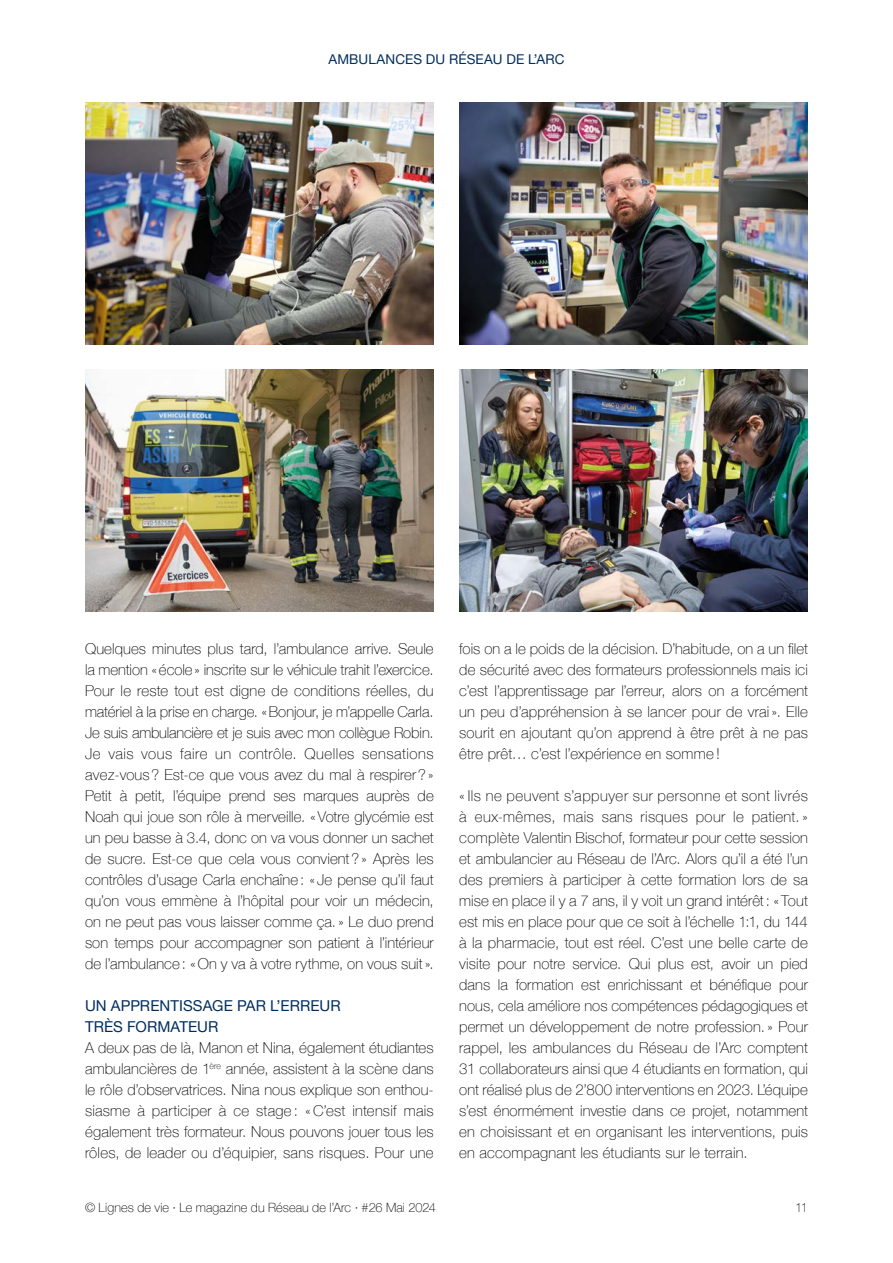
<style>
.page{position:relative;width:893px;height:1263px;background:#fff}
.page>*{position:absolute;margin:0;border:0;box-sizing:border-box;transform-origin:0 0}
.t1{font:100 15px/21px "Helvetica Neue";letter-spacing:.015em;color:#000;text-align:justify}
.t2{font:15px/21px "Helvetica Neue";letter-spacing:.005em;color:#002d5e}
.t3{font:13.5px "Helvetica Neue";letter-spacing:.01em;color:#002d5e}
.t4{font:100 12.75px "Helvetica Neue";letter-spacing:.005em;color:#000}
</style>
<div class="page">
<img style="left:85px;top:102px;width:349px;height:242px">
<img style="left:459px;top:102px;width:349px;height:242px">
<img style="left:85px;top:370px;width:349px;height:242px">
<img style="left:459px;top:370px;width:349px;height:242px">
<p class="t3" style="left:328px;top:49px;width:238px">AMBULANCES DU RÉSEAU DE L’ARC</p>
<p class="t1" style="left:85px;top:637px;width:350px">Quelques minutes plus tard, l’ambulance arrive. Seule la mention «école» inscrite sur le véhicule trahit l’exercice.<br>Pour le reste tout est digne de conditions réelles, du matériel à la prise en charge. «Bonjour, je m’appelle Carla.<br>Je suis ambulancière et je suis avec mon collègue Robin.<br>Je vais vous faire un contrôle. Quelles sensations avez-vous? Est-ce que vous avez du mal à respirer?» Petit à petit, l’équipe prend ses marques auprès de Noah qui joue son rôle à merveille. «Votre glycémie est un peu basse à 3.4, donc on va vous donner un sachet de sucre. Est-ce que cela vous convient?» Après les contrôles d’usage Carla enchaîne: « Je pense qu’il faut qu’on vous emmène à l’hôpital pour voir un médecin, on ne peut pas vous laisser comme ça.» Le duo prend son temps pour accompagner son patient à l’intérieur de l’ambulance: «On y va à votre rythme, on vous suit».</p>
<p class="t2" style="left:85px;top:996px;width:257px">UN APPRENTISSAGE PAR L’ERREUR<br>TRÈS FORMATEUR</p>
<p class="t1" style="left:85px;top:1036px;width:350px">A deux pas de là, Manon et Nina, également étudiantes ambulancières de 1<sup>ère</sup> année, assistent à la scène dans le rôle d’observatrices. Nina nous explique son enthou&shy;siasme à participer à ce stage : « C’est intensif mais également très formateur. Nous pouvons jouer tous les rôles, de leader ou d’équipier, sans risques. Pour une</p>
<p class="t1" style="left:459px;top:637px;width:350px">fois on a le poids de la décision. D’habitude, on a un filet de sécurité avec des formateurs professionnels mais ici c’est l’apprentissage par l’erreur, alors on a forcément un peu d’appréhension à se lancer pour de vrai». Elle sourit en ajoutant qu’on apprend à être prêt à ne pas être prêt… c’est l’expérience en somme !</p>
<p class="t1" style="left:459px;top:784px;width:350px">«Ils ne peuvent s’appuyer sur personne et sont livrés à eux-mêmes, mais sans risques pour le patient.» complète Valentin Bischof, formateur pour cette session et ambulancier au Réseau de l’Arc. Alors qu’il a été l’un des premiers à participer à cette formation lors de sa mise en place il y a 7 ans, il y voit un grand intérêt: «Tout est mis en place pour que ce soit à l’échelle 1:1, du 144 à la pharmacie, tout est réel. C’est une belle carte de visite pour notre service. Qui plus est, avoir un pied dans la formation est enrichissant et bénéfique pour nous, cela améliore nos compétences pédagogiques et permet un développement de notre profession.» Pour rappel, les ambulances du Réseau de l’Arc comptent 31 collaborateurs ainsi que 4 étudiants en formation, qui ont réalisé plus de 2’800 interventions en 2023. L’équipe s’est énormément investie dans ce projet, notamment en choisissant et en organisant les interventions, puis en accompagnant les étudiants sur le terrain.</p>
<p class="t4" style="left:85px;top:1198px;width:352px">© Lignes de vie · Le magazine du Réseau de l’Arc · #26 Mai 2024</p>
<p class="t4" style="left:795px;top:1198px;width:14px">11</p>
</div>
